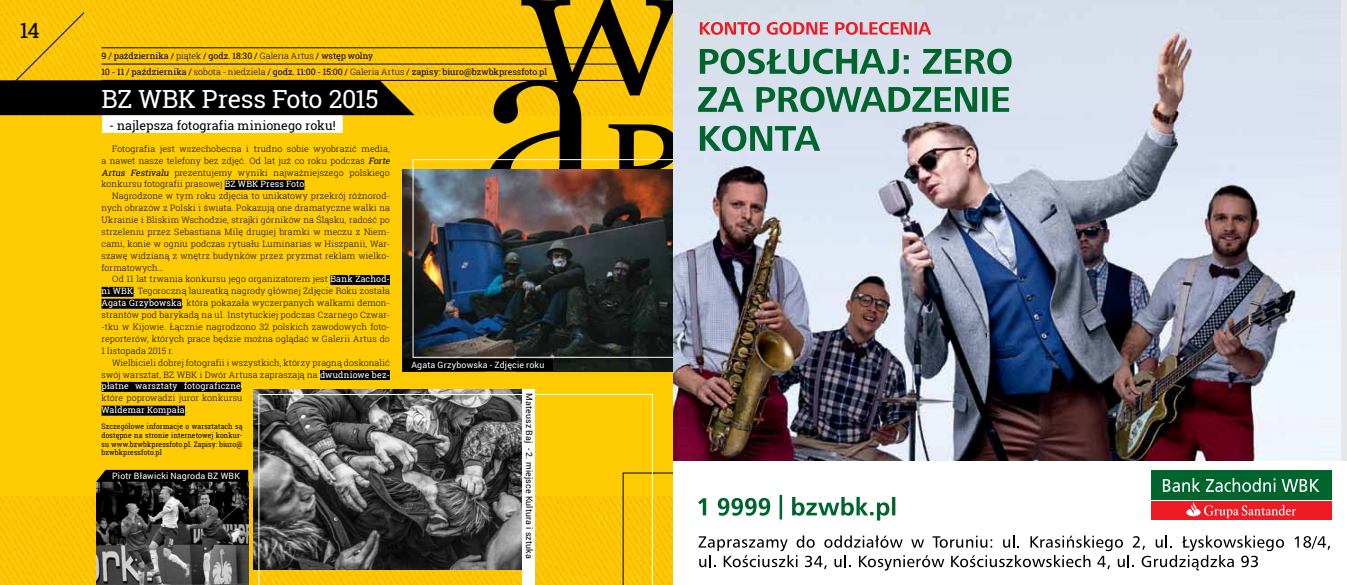
<style>
.page{position:relative;width:1347px;height:585px;background:#fff}
.page>*{position:absolute;margin:0;border:0;box-sizing:border-box;transform-origin:0 0}
.t1{font:25px "Roboto Slab";letter-spacing:-.02em;color:#fff}
.t2{font:20.88px "Roboto Slab";color:#000}
.t3{font:12.5px "Roboto Slab";color:#000}
.t4{font:300 8.75px/11.9px "Roboto Slab";letter-spacing:.015em;color:#000}
.t5{font:8.75px/16.2px "Roboto Slab";color:#000}
.t6{font:8.75px "Roboto";letter-spacing:.02em;color:#fff}
.t7{font:8.75px "Roboto";letter-spacing:.02em;color:#000}
.t8{font:7.5px/8.8px "Roboto Slab";letter-spacing:.015em;color:#000;text-align:justify;scale:.9 1}
.s1{font-weight:300}
.s2{font-weight:400;font-style:italic}
.s3{font-weight:400;color:#fff}
</style>
<div class="page">
<div style="left:0;top:0;width:673px;height:569px;background:#ffcb03"></div>
<img style="left:0;top:0;width:487px;height:115px">
<img style="left:0;top:496px;width:258px;height:89px">
<svg style="left:487px;top:0;width:186px;height:169px"></svg>
<div style="left:225px;top:180px;width:79px;height:10px;background:#000"></div>
<div style="left:330px;top:275px;width:60px;height:10px;background:#000"></div>
<div style="left:102px;top:287px;width:31px;height:10px;background:#000"></div>
<div style="left:102px;top:299px;width:80px;height:10px;background:#000"></div>
<div style="left:320px;top:370px;width:70px;height:10px;background:#000"></div>
<div style="left:102px;top:382px;width:139px;height:10px;background:#000"></div>
<div style="left:102px;top:405px;width:83px;height:10px;background:#000"></div>
<img style="left:403px;top:169px;width:270px;height:202px">
<div style="left:403px;top:359px;width:149px;height:12px;background:#000"></div>
<div style="left:412px;top:159px;width:313px;height:199px;border:1px solid #fff"></div>
<img style="left:253px;top:389px;width:269px;height:180px">
<svg style="left:258px;top:394px;width:395px;height:191px"></svg>
<div style="left:522px;top:389px;width:13px;height:196px;background:#fff"></div>
<svg style="left:0;top:12px;width:414px;height:103px"></svg>
<hr style="left:102px;top:48px;width:527px;height:1px;background:#000">
<hr style="left:102px;top:64px;width:527px;height:1px;background:#000">
<hr style="left:102px;top:80px;width:527px;height:1px;background:#000">
<img style="left:96px;top:482px;width:152px;height:103px">
<div style="left:96px;top:470px;width:152px;height:11px;background:#000"></div>
<img style="left:673px;top:0;width:625px;height:461px">
<svg style="left:700px;top:126px;width:120px;height:25px;background:#6fa492"></svg>
<svg style="left:698px;top:87px;width:311px;height:25px;background:#70a591"></svg>
<svg style="left:700px;top:49px;width:311px;height:25px;background:#77a997"></svg>
<svg style="left:700px;top:22px;width:231px;height:13px;background:#e08892"></svg>
<div style="left:1150px;top:470px;width:181px;height:30px;background:#00652d"></div>
<svg style="left:622px;top:472px;width:708px;height:113px"></svg>
<div style="left:102px;top:115px;width:241px;height:18px;background:#fff"></div>
<h2 class="t2" style="left:20px;top:16px;width:21px">14</h2>
<p class="t5" style="left:102px;top:47px;width:447px">9 / października / <span class="s1">piątek</span> / godz. 18:30 / <span class="s1">Galeria Artus</span> / wstęp wolny<br>10 - 11 / października / <span class="s1">sobota - niedziela</span> / godz. 11:00 - 15:00 / <span class="s1">Galeria Artus</span> / zapisy: biuro@bzwbkpressfoto.pl</p>
<h1 class="t1" style="left:102px;top:82px;width:279px">BZ WBK Press Foto 2015</h1>
<h3 class="t3" style="left:109px;top:116px;width:228px">- najlepsza fotografia minionego roku!</h3>
<p class="t4" style="left:102px;top:142px;width:292px;text-indent:11px">Fotografia jest wszechobecna i trudno sobie wyobrazić media, a nawet nasze telefony bez zdjęć. Od lat już co roku podczas <span class="s2">Forte Artus Festivalu</span> prezentujemy wyniki najważniejszego polskiego konkursu fotografii prasowej <span class="s3">BZ WBK Press Foto</span>.</p>
<p class="t4" style="left:102px;top:190px;width:290px;text-align:justify;text-indent:11px">Nagrodzone w tym roku zdjęcia to unikatowy przekrój różnorod&shy;nych obrazów z Polski i świata. Pokazują one dramatyczne walki na Ukrainie i Bliskim Wschodzie, strajki górników na Śląsku, radość po strzeleniu przez Sebastiana Milę drugiej bramki w meczu z Niem&shy;cami, konie w ogniu podczas rytuału Luminarias w Hiszpanii, War&shy;szawę widzianą z wnętrz budynków przez pryzmat reklam wielko&shy;formatowych…</p>
<p class="t4" style="left:102px;top:273px;width:290px;text-align:justify;text-indent:11px">Od 11 lat trwania konkursu jego organizatorem jest <span class="s3">Bank Zachod&shy;ni WBK</span>. Tegoroczną laureatką nagrody głównej Zdjęcie Roku została <span class="s3">Agata Grzybowska</span>, która pokazała wyczerpanych walkami demon&shy;strantów pod barykadą na ul. Instytuckiej podczas Czarnego Czwar--tku w Kijowie. Łącznie nagrodzono 32 polskich zawodowych foto&shy;reporterów, których prace będzie można oglądać w Galerii Artus do 1 listopada 2015 r.</p>
<p class="t4" style="left:102px;top:356px;width:290px;text-indent:11px">Wielbicieli dobrej fotografii i wszystkich, którzy pragną doskonalić swój warsztat, BZ WBK i Dwór Artusa zapraszają na <span class="s3">dwudniowe bez&shy;płatne warsztaty fotograficzne</span>,<br>które poprowadzi juror konkursu<br><span class="s3">Waldemar Kompała</span>.</p>
<p class="t8" style="left:102px;top:422px;width:158px">Szczegółowe informacje o warsztatach są dostępne na stronie internetowej konkur&shy;su www.bzwbkpressfoto.pl. Zapisy: biuro@ bzwbkpressfoto.pl</p>
<p class="t6" style="left:112px;top:470px;width:129px">Piotr Bławicki Nagroda BZ WBK</p>
<p class="t6" style="left:411px;top:359px;width:134px">Agata Grzybowska - Zdjęcie roku</p>
<p class="t7" style="left:535px;top:393px;width:167px;rotate:90deg">Mateusz Baj - 2. miejsce Kultura i sztuka</p>
</div>
